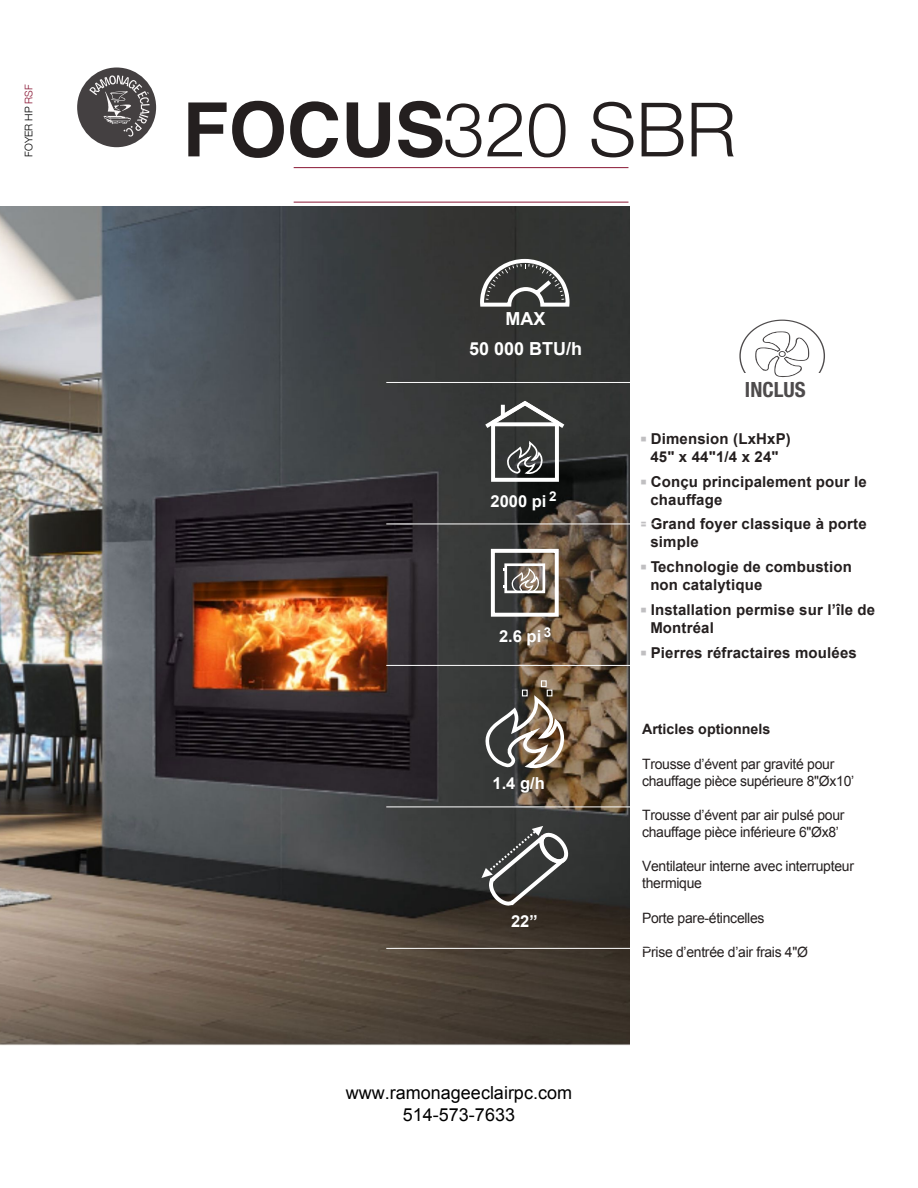
<style>
.page{position:relative;width:918px;height:1188px;background:#fff}
.page>*{position:absolute;margin:0;border:0;box-sizing:border-box;transform-origin:0 0}
.t1{font:300 75px "Helvetica Neue";color:#241f1f}
.t2{font:700 condensed 21px "Helvetica Neue LT Pro";color:#4e4b4c}
.t3{font:18px/21.6px "Arial";color:#000;text-align:center}
.t4{font:700 18px/29.8px "Arial";color:#fff;text-align:center}
.t5{font:700 16.5px "Arial";color:#fff}
.t6{font:700 15px/18px "Arial";letter-spacing:.01em;color:#241f1f}
.t7{font:14.25px/17.1px "Arial";letter-spacing:-.02em;color:#241f1f}
.t8{font:700 14.25px "Arial";color:#241f1f}
.t9{font:300 10.5px "Helvetica Neue";color:#000}
.s1{color:#891734}
.s2{font-family:"Helvetica";font-weight:700}
.s3{font-family:"Lato";font-weight:800;color:#c0bfc1}
</style>
<div class="page">
<img style="left:0;top:207px;width:630px;height:839px">
<svg style="left:0;top:506px;width:1px;height:175px"></svg>
<div style="left:77px;top:67px;width:79px;height:80px;background:#444041;border-radius:50%"></div>
<hr style="left:294px;top:202px;width:334px;height:1px;background:#891734">
<img style="left:78px;top:67px;width:79px;height:75px">
<hr style="left:294px;top:167px;width:334px;height:1px;background:#891734">
<svg style="left:755px;top:331px;width:54px;height:46px"></svg>
<div style="left:779px;top:351px;width:7px;height:6px;border:1px solid #4e4b4c;border-radius:50%"></div>
<hr style="left:386px;top:948px;width:269px;height:1px;background:#fff">
<hr style="left:386px;top:382px;width:269px;height:1px;background:#fff">
<hr style="left:386px;top:524px;width:269px;height:1px;background:#fff">
<hr style="left:386px;top:665px;width:269px;height:1px;background:#fff">
<hr style="left:386px;top:806px;width:269px;height:1px;background:#fff">
<svg style="left:478px;top:257px;width:94px;height:52px"></svg>
<svg style="left:481px;top:398px;width:88px;height:86px"></svg>
<div style="left:491px;top:549px;width:68px;height:68px;border:4px solid #fff"></div>
<div style="left:504px;top:563px;width:41px;height:30px;border:3px solid #fff"></div>
<svg style="left:504px;top:566px;width:35px;height:28px"></svg>
<div style="left:541px;top:680px;width:6px;height:7px;border:1px solid #fff"></div>
<svg style="left:481px;top:690px;width:149px;height:241px;background:#564f46"></svg>
<p class="t9" style="left:20px;top:157px;width:74px;rotate:-90deg">FOYER HP <span class="s1">RSF</span></p>
<h1 class="t1" style="left:183px;top:69px;width:555px"><span class="s2">FOCUS</span>320 SBR</h1>
<p class="t4" style="left:469px;top:304px;width:115px">MAX<br>50 000 BTU/h</p>
<p class="t5" style="left:491px;top:490px;width:67px">2000 pi <sup>2</sup></p>
<p class="t5" style="left:499px;top:625px;width:54px">2.6 pi <sup>3</sup></p>
<p class="t5" style="left:493px;top:773px;width:54px">1.4 g/h</p>
<p class="t5" style="left:511px;top:910px;width:28px">22”</p>
<p class="t3" style="left:346px;top:1082px;width:228px">www.ramonageeclairpc.com<br>514-573-7633</p>
<h2 class="t2" style="left:745px;top:377px;width:62px">INCLUS</h2>
<p class="t6" style="left:641px;top:430px;width:152px;text-align:center"><span class="s3">▪</span> Dimension (LxHxP)<br>45" x 44"1/4 x 24"</p>
<p class="t6" style="left:650px;top:473px;width:218px;text-indent:-10px"><span class="s3">▪</span> Conçu principalement pour le chauffage</p>
<p class="t6" style="left:650px;top:516px;width:218px;text-indent:-10px"><span class="s3">▪</span> Grand foyer classique à porte simple</p>
<p class="t6" style="left:650px;top:558px;width:203px;text-indent:-10px"><span class="s3">▪</span> Technologie de combustion non catalytique</p>
<p class="t6" style="left:650px;top:601px;width:226px;text-indent:-10px"><span class="s3">▪</span> Installation permise sur l’île de<br>Montréal</p>
<p class="t6" style="left:641px;top:644px;width:218px"><span class="s3">▪</span> Pierres réfractaires moulées</p>
<p class="t8" style="left:642px;top:720px;width:130px">Articles optionnels</p>
<p class="t7" style="left:642px;top:755px;width:214px">Trousse d’évent par gravité pour chauffage pièce supérieure 8"Øx10’</p>
<p class="t7" style="left:642px;top:807px;width:204px">Trousse d’évent par air pulsé pour chauffage pièce inférieure 6"Øx8’</p>
<p class="t7" style="left:642px;top:858px;width:213px">Ventilateur interne avec interrupteur thermique</p>
<p class="t7" style="left:642px;top:909px;width:124px">Porte pare-étincelles</p>
<p class="t7" style="left:642px;top:943px;width:167px">Prise d’entrée d’air frais 4"Ø</p>
</div>
